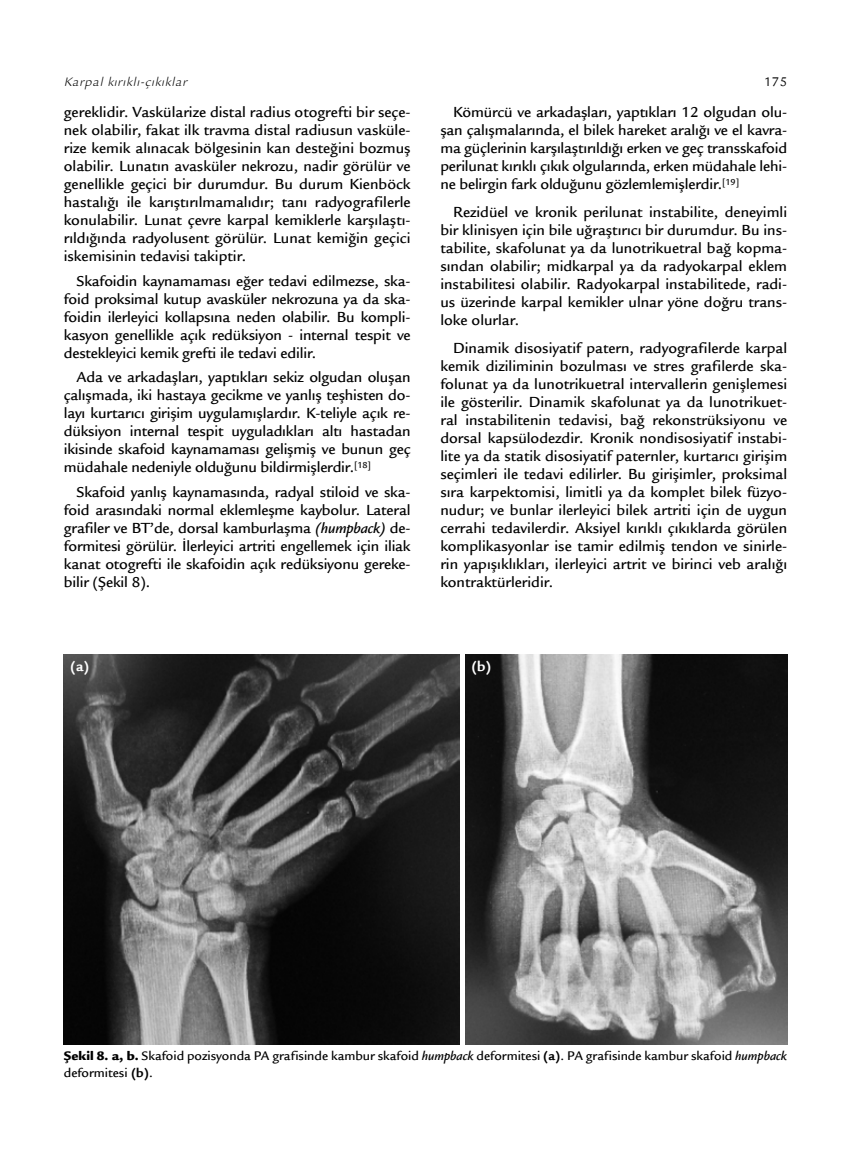
<style>
.page{position:relative;width:851px;height:1149px;background:#fff}
.page>*{position:absolute;margin:0;border:0;box-sizing:border-box;transform-origin:0 0}
.t1{font:500 15.75px/18px "Legacy Sans Std";letter-spacing:-.01em;color:#000;text-align:justify}
.t2{font:700 15px "Legacy Sans Std";color:#fff}
.t3{font:500 13.5px/16.2px "Legacy Sans Std";color:#000}
.t4{font:italic 13.5px "ITC Legacy Sans Std";letter-spacing:.05em;color:#000}
.t5{font:13.5px "Legacy Sans Std";color:#000}
.s1{font-style:italic}
.s2{font-weight:900}
.s3{font-weight:700}
</style>
<div class="page">
<img style="left:64px;top:654px;width:396px;height:390px">
<img style="left:466px;top:654px;width:321px;height:390px">
<p class="t4" style="left:64px;top:74px;width:124px">Karpal kırıklı-çıkıklar</p>
<p class="t5" style="left:764px;top:74px;width:25px">175</p>
<p class="t1" style="left:440px;top:103px;width:348px;text-indent:13px">Kömürcü ve arkadaşları, yaptıkları 12 olgudan olu&shy;şan çalışmalarında, el bilek hareket aralığı ve el kavra&shy;ma güçlerinin karşılaştırıldığı erken ve geç transskafoid perilunat kırıklı çıkık olgularında, erken müdahale lehi&shy;ne belirgin fark olduğunu gözlemlemişlerdir.<sup>[19]</sup></p>
<p class="t1" style="left:440px;top:203px;width:348px;text-indent:13px">Rezidüel ve kronik perilunat instabilite, deneyimli bir klinisyen için bile uğraştırıcı bir durumdur. Bu ins&shy;tabilite, skafolunat ya da lunotrikuetral bağ kopma&shy;sından olabilir; midkarpal ya da radyokarpal eklem instabilitesi olabilir. Radyokarpal instabilitede, radi&shy;us üzerinde karpal kemikler ulnar yöne doğru trans&shy;loke olurlar.</p>
<p class="t1" style="left:440px;top:338px;width:348px;text-indent:13px">Dinamik disosiyatif patern, radyografilerde karpal kemik diziliminin bozulması ve stres grafilerde ska&shy;folunat ya da lunotrikuetral intervallerin genişlemesi ile gösterilir. Dinamik skafolunat ya da lunotrikuet&shy;ral instabilitenin tedavisi, bağ rekonstrüksiyonu ve dorsal kapsülodezdir. Kronik nondisosiyatif instabi&shy;lite ya da statik disosiyatif paternler, kurtarıcı girişim seçimleri ile tedavi edilirler. Bu girişimler, proksimal sıra karpektomisi, limitli ya da komplet bilek füzyo&shy;nudur; ve bunlar ilerleyici bilek artriti için de uygun cerrahi tedavilerdir. Aksiyel kırıklı çıkıklarda görülen komplikasyonlar ise tamir edilmiş tendon ve sinirle&shy;rin yapışıklıkları, ilerleyici artrit ve birinci veb aralığı kontraktürleridir.</p>
<p class="t1" style="left:64px;top:103px;width:348px">gereklidir. Vaskülarize distal radius otogrefti bir seçe&shy;nek olabilir, fakat ilk travma distal radiusun vasküle&shy;rize kemik alınacak bölgesinin kan desteğini bozmuş olabilir. Lunatın avasküler nekrozu, nadir görülür ve genellikle geçici bir durumdur. Bu durum Kienböck hastalığı ile karıştırılmamalıdır; tanı radyografilerle konulabilir. Lunat çevre karpal kemiklerle karşılaştı&shy;rıldığında radyolusent görülür. Lunat kemiğin geçici iskemisinin tedavisi takiptir.</p>
<p class="t1" style="left:64px;top:272px;width:348px;text-indent:13px">Skafoidin kaynamaması eğer tedavi edilmezse, ska&shy;foid proksimal kutup avasküler nekrozuna ya da ska&shy;foidin ilerleyici kollapsına neden olabilir. Bu kompli&shy;kasyon genellikle açık redüksiyon - internal tespit ve destekleyici kemik grefti ile tedavi edilir.</p>
<p class="t1" style="left:64px;top:368px;width:348px;text-indent:13px">Ada ve arkadaşları, yaptıkları sekiz olgudan oluşan çalışmada, iki hastaya gecikme ve yanlış teşhisten do&shy;layı kurtarıcı girişim uygulamışlardır. K-teliyle açık re&shy;düksiyon internal tespit uyguladıkları altı hastadan ikisinde skafoid kaynamaması gelişmiş ve bunun geç müdahale nedeniyle olduğunu bildirmişlerdir.<sup>[18]</sup></p>
<p class="t1" style="left:64px;top:482px;width:348px;text-indent:13px">Skafoid yanlış kaynamasında, radyal stiloid ve ska&shy;foid arasındaki normal eklemleşme kaybolur. Lateral grafiler ve BT’de, dorsal kamburlaşma <span class="s1">(humpback)</span> de&shy;formitesi görülür. İlerleyici artriti engellemek için iliak kanat otogrefti ile skafoidin açık redüksiyonu gereke&shy;bilir (Şekil 8).</p>
<p class="t2" style="left:70px;top:657px;width:21px">(a)</p>
<p class="t2" style="left:471px;top:657px;width:22px">(b)</p>
<p class="t3" style="left:64px;top:1047px;width:724px"><span class="s2">Şekil 8. a, b.</span> Skafoid pozisyonda PA grafisinde kambur skafoid <span class="s1">humpback</span> deformitesi <span class="s3">(a)</span>. PA grafisinde kambur skafoid <span class="s1">humpback </span>deformitesi <span class="s3">(b)</span>.</p>
</div>
